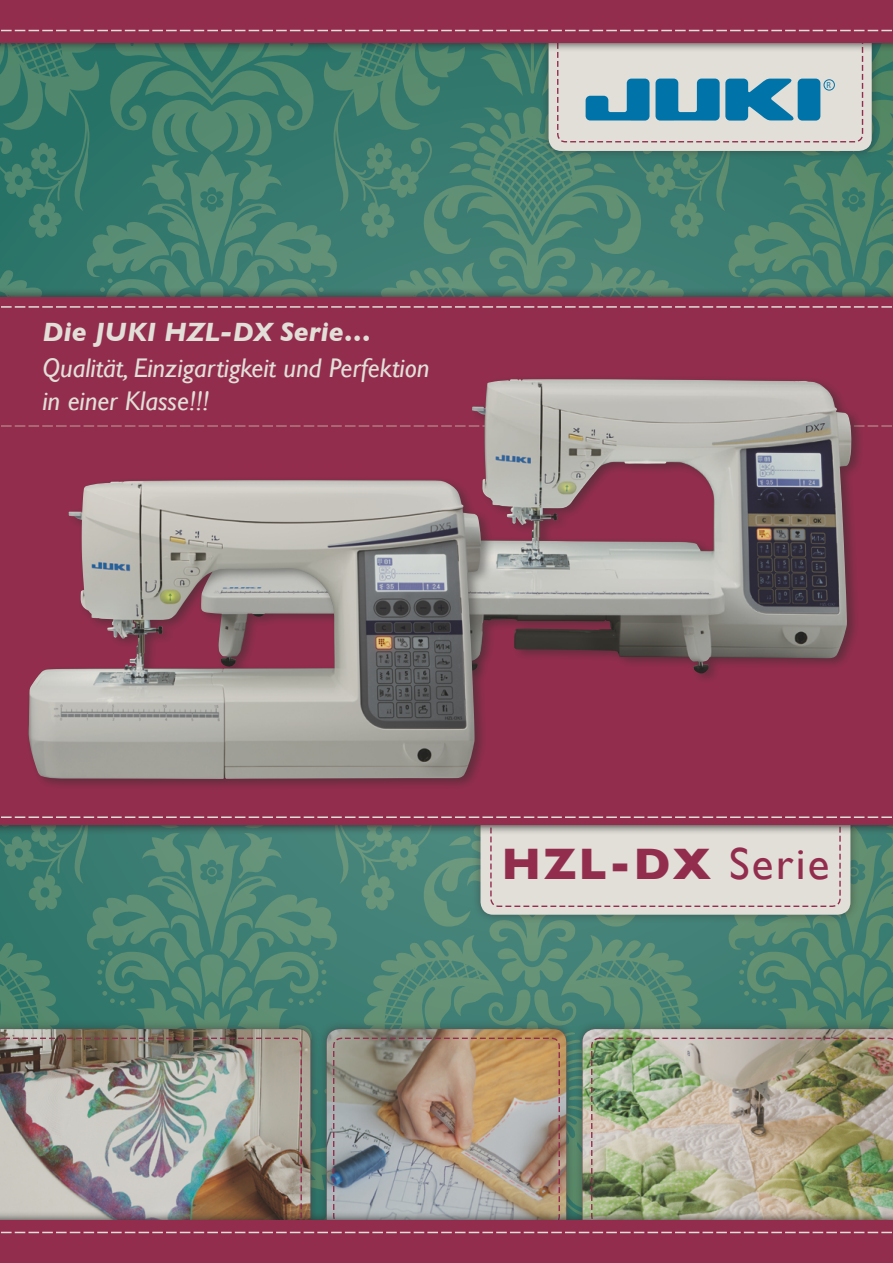
<style>
.page{position:relative;width:893px;height:1263px;background:#fff}
.page>*{position:absolute;margin:0;border:0;box-sizing:border-box;transform-origin:0 0}
.t1{font:700 45px "Gill Sans";color:#932d4e}
.t2{font:italic 27px/32.4px "Gill Sans";color:#e1dfd8}
.t3{font:italic 700 27px "Gill Sans";color:#e1dfd8}
.t4{font:8.85px "Helvetica";color:#0073a9;scale:.93 1}
.s1{font-weight:400}
</style>
<div class="page">
<img style="left:0;top:0;width:893px;height:1263px">
<div style="left:197px;top:374px;width:668px;height:312px;background:#2f2d2c;opacity:.5"></div>
<img style="left:201px;top:379px;width:333px;height:288px">
<div style="left:24px;top:474px;width:471px;height:318px;background:#2f2d2c;opacity:.5"></div>
<img style="left:31px;top:480px;width:178px;height:206px">
<p class="t3" style="left:43px;top:316px;width:330px">Die JUKI HZL-DX Serie…</p>
<p class="t2" style="left:43px;top:352px;width:388px">Qualität, Einzigartigkeit und Perfektion in einer Klasse!!!</p>
<p class="t4" style="left:826px;top:81px;width:6px">R</p>
<h1 class="t1" style="left:501px;top:837px;width:330px">HZL-DX <span class="s1">Serie</span></h1>
</div>
